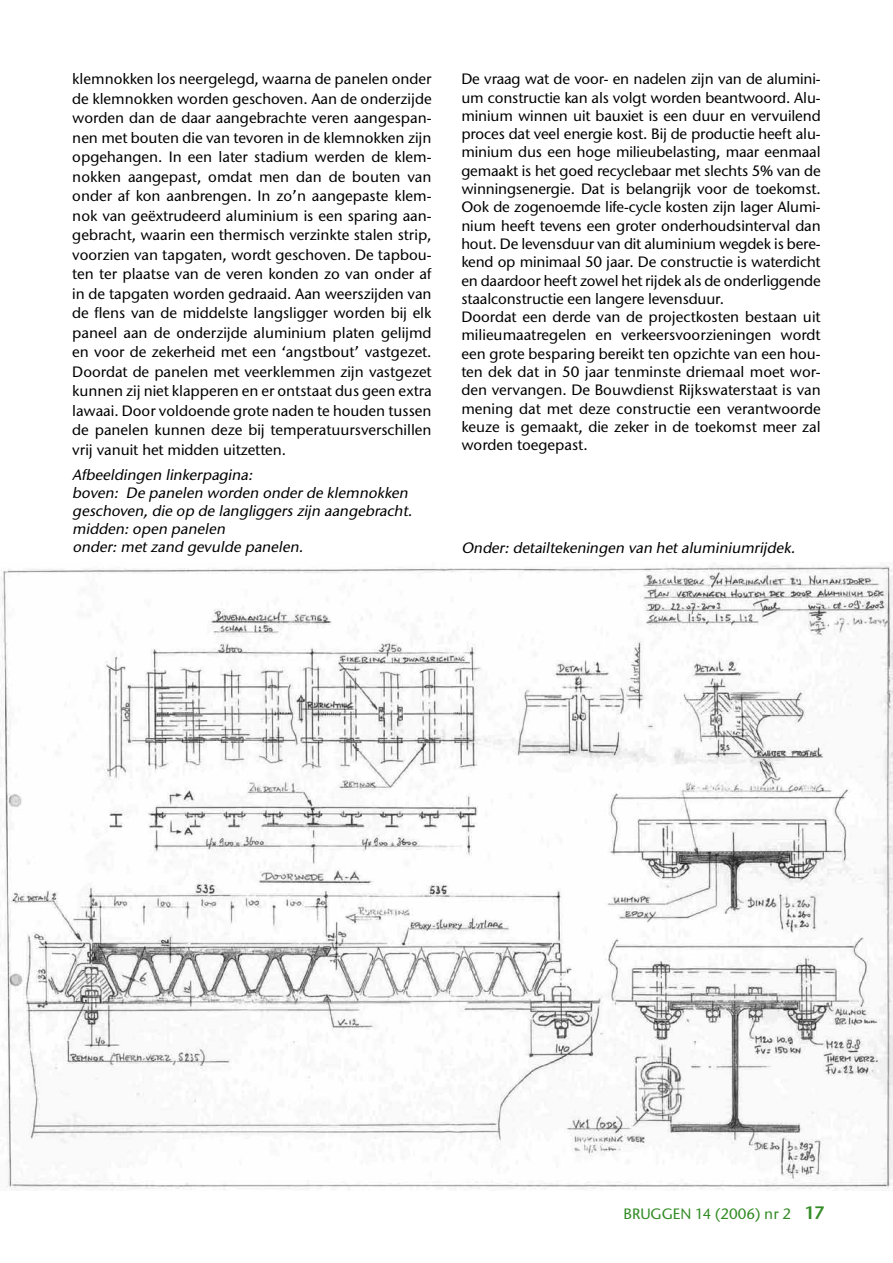
<style>
.page{position:relative;width:893px;height:1263px;background:#fff}
.page>*{position:absolute;margin:0;border:0;box-sizing:border-box;transform-origin:0 0}
.t1{font:15px/18.3px "Stone Sans ITCTT Medium";letter-spacing:-.01em;color:#000;text-align:justify}
.t2{font:italic 15px/18px "Stone Sans ITCTT Medium";color:#000}
.t3{font:15px "Stone Sans ITCTT Medium";color:#338c26}
.s1{font-family:"Stone Sans Sem ITCTT Semi";font-size:18px}
</style>
<div class="page">
<img style="left:0;top:565px;width:893px;height:626px">
<p class="t1" style="left:72px;top:69px;width:361px;line-height:19.5px">klemnokken los neergelegd, waarna de panelen onder de klemnokken worden geschoven. Aan de onderzijde worden dan de daar aangebrachte veren aangespan&shy;nen met bouten die van tevoren in de klemnokken zijn opgehangen. In een later stadium werden de klem&shy;nokken aangepast, omdat men dan de bouten van onder af kon aanbrengen. In zo’n aangepaste klem&shy;nok van geëxtrudeerd aluminium is een sparing aan&shy;gebracht, waarin een thermisch verzinkte stalen strip, voorzien van tapgaten, wordt geschoven. De tapbou&shy;ten ter plaatse van de veren konden zo van onder af in de tapgaten worden gedraaid. Aan weerszijden van de flens van de middelste langsligger worden bij elk paneel aan de onderzijde aluminium platen gelijmd en voor de zekerheid met een ‘angstbout’ vastgezet.<br>Doordat de panelen met veerklemmen zijn vastgezet kunnen zij niet klapperen en er ontstaat dus geen extra lawaai. Door voldoende grote naden te houden tussen de panelen kunnen deze bij temperatuursverschillen vrij vanuit het midden uitzetten.</p>
<p class="t1" style="left:461px;top:70px;width:361px;text-align:left">De vraag wat de voor- en nadelen zijn van de alumini&shy;um constructie kan als volgt worden beantwoord. Alu&shy;minium winnen uit bauxiet is een duur en vervuilend proces dat veel energie kost. Bij de productie heeft alu&shy;minium dus een hoge milieubelasting, maar eenmaal gemaakt is het goed recyclebaar met slechts 5% van de winningsenergie. Dat is belangrijk voor de toekomst.<br>Ook de zogenoemde life-cycle kosten zijn lager Alumi&shy;nium heeft tevens een groter onderhoudsinterval dan hout. De levensduur van dit aluminium wegdek is bere&shy;kend op minimaal 50 jaar. De constructie is waterdicht en daardoor heeft zowel het rijdek als de onderliggende staalconstructie een langere levensduur.<br>Doordat een derde van de projectkosten bestaan uit milieumaatregelen en verkeersvoorzieningen wordt een grote besparing bereikt ten opzichte van een hou&shy;ten dek dat in 50 jaar tenminste driemaal moet wor&shy;den vervangen. De Bouwdienst Rijkswaterstaat is van mening dat met deze constructie een verantwoorde keuze is gemaakt, die zeker in de toekomst meer zal worden toegepast.</p>
<p class="t2" style="left:72px;top:465px;width:344px">Afbeeldingen linkerpagina:<br>boven: De panelen worden onderde klemnokken geschoven,die op de langliggers zijn aangebracht. midden:open panelen<br>onder:metzand gevulde panelen.</p>
<p class="t2" style="left:461px;top:539px;width:339px">Onder:detailtekeningen van hetaluminiumrijdek.</p>
<p class="t3" style="left:623px;top:1204px;width:203px">BRUGGEN 14 (2006) nr 2 <span class="s1">17</span></p>
</div>
